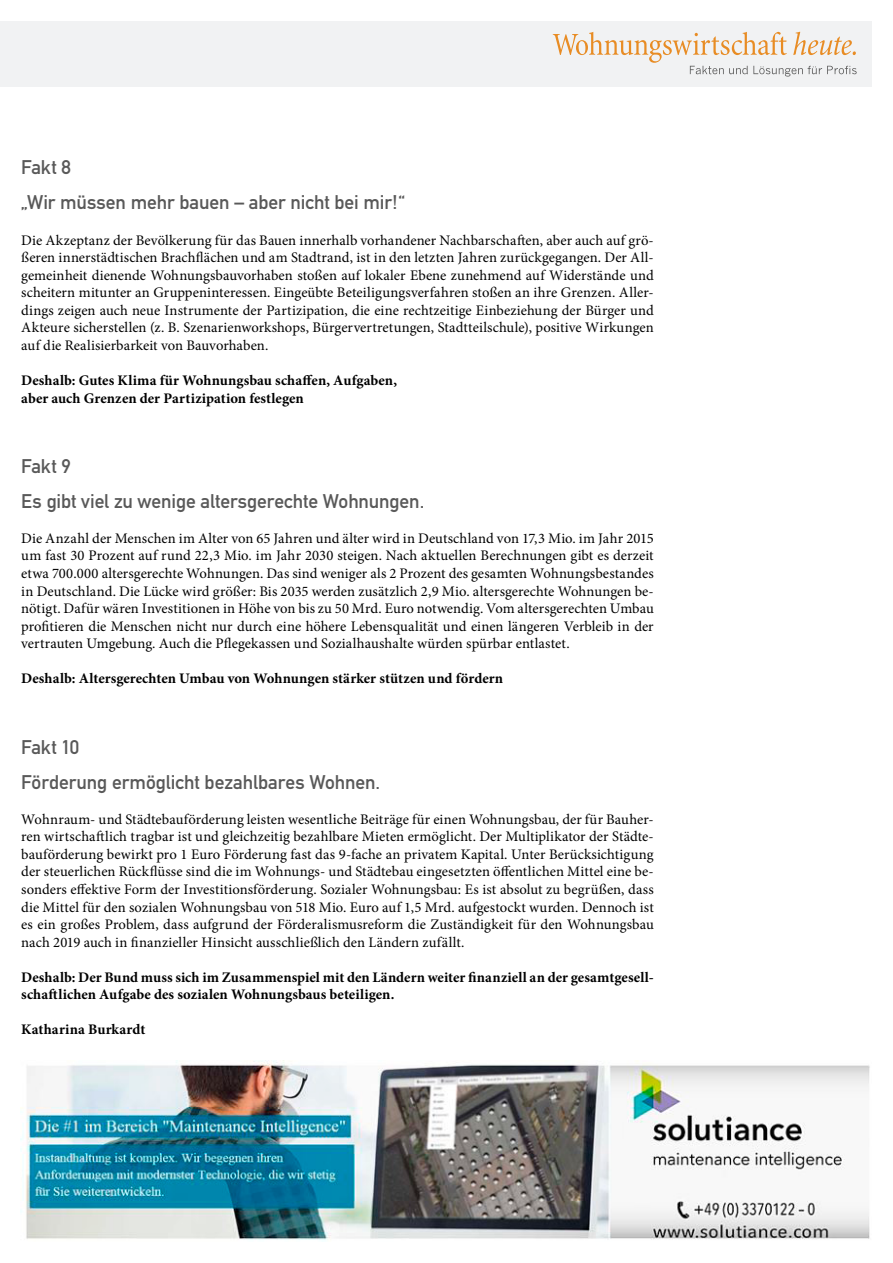
<style>
.page{position:relative;width:893px;height:1263px;background:#fff}
.page>*{position:absolute;margin:0;border:0;box-sizing:border-box;transform-origin:0 0}
.Überschrift_Grau{font:19.5px "DIN Mittelschrift";letter-spacing:-.005em;color:#595959}
.Fließtext_erste_Zeil{font:14.7px/17.5px "Minion Pro";letter-spacing:.005em;color:#000;text-align:justify}
.AUTOR{font:700 14.7px/17.5px "Minion Pro";letter-spacing:.005em;color:#000}
</style>
<div class="page">
<div style="left:0;top:21px;width:872px;height:66px;background:#f1f2f3"></div>
<svg style="left:553px;top:32px;width:304px;height:45px"></svg>
<img style="left:20px;top:1061px;width:850px;height:180px">
<p class="Überschrift_Grau" style="left:21px;top:156px;width:51px">Fakt 8</p>
<p class="Überschrift_Grau" style="left:21px;top:191px;width:385px">„Wir müssen mehr bauen – aber nicht bei mir!“</p>
<p class="Fließtext_erste_Zeil" style="left:21px;top:231px;width:634px">Die Akzeptanz der Bevölkerung für das Bauen innerhalb vorhandener Nachbarschaften, aber auch auf grö&shy;ßeren innerstädtischen Brachflächen und am Stadtrand, ist in den letzten Jahren zurückgegangen. Der All&shy;gemeinheit dienende Wohnungsbauvorhaben stoßen auf lokaler Ebene zunehmend auf Widerstände und scheitern mitunter an Gruppeninteressen. Eingeübte Beteiligungsverfahren stoßen an ihre Grenzen. Aller&shy;dings zeigen auch neue Instrumente der Partizipation, die eine rechtzeitige Einbeziehung der Bürger und Akteure sicherstellen (z. B. Szenarienworkshops, Bürgervertretungen, Stadtteilschule), positive Wirkungen auf die Realisierbarkeit von Bauvorhaben.</p>
<p class="AUTOR" style="left:21px;top:371px;width:377px">Deshalb: Gutes Klima für Wohnungsbau schaffen, Aufgaben,</p>
<p class="AUTOR" style="left:21px;top:389px;width:284px">aber auch Grenzen der Partizipation festlegen</p>
<p class="Überschrift_Grau" style="left:21px;top:454px;width:51px">Fakt 9</p>
<p class="Überschrift_Grau" style="left:21px;top:489px;width:405px">Es gibt viel zu wenige altersgerechte Wohnungen.</p>
<p class="Fließtext_erste_Zeil" style="left:21px;top:529px;width:634px">Die Anzahl der Menschen im Alter von 65 Jahren und älter wird in Deutschland von 17,3 Mio. im Jahr 2015 um fast 30 Prozent auf rund 22,3 Mio. im Jahr 2030 steigen. Nach aktuellen Berechnungen gibt es derzeit etwa 700.000 altersgerechte Wohnungen. Das sind weniger als 2 Prozent des gesamten Wohnungsbestandes in Deutschland. Die Lücke wird größer: Bis 2035 werden zusätzlich 2,9 Mio. altersgerechte Wohnungen be&shy;nötigt. Dafür wären Investitionen in Höhe von bis zu 50 Mrd. Euro notwendig. Vom altersgerechten Umbau profitieren die Menschen nicht nur durch eine höhere Lebensqualität und einen längeren Verbleib in der vertrauten Umgebung. Auch die Pflegekassen und Sozialhaushalte würden spürbar entlastet.</p>
<p class="AUTOR" style="left:21px;top:670px;width:483px">Deshalb: Altersgerechten Umbau von Wohnungen stärker stützen und fördern</p>
<p class="Überschrift_Grau" style="left:21px;top:735px;width:59px">Fakt 10</p>
<p class="Überschrift_Grau" style="left:21px;top:770px;width:360px">Förderung ermöglicht bezahlbares Wohnen.</p>
<p class="Fließtext_erste_Zeil" style="left:21px;top:810px;width:634px">Wohnraum- und Städtebauförderung leisten wesentliche Beiträge für einen Wohnungsbau, der für Bauher&shy;ren wirtschaftlich tragbar ist und gleichzeitig bezahlbare Mieten ermöglicht. Der Multiplikator der Städte&shy;bauförderung bewirkt pro 1 Euro Förderung fast das 9-fache an privatem Kapital. Unter Berücksichtigung der steuerlichen Rückflüsse sind die im Wohnungs- und Städtebau eingesetzten öffentlichen Mittel eine be&shy;sonders effektive Form der Investitionsförderung. Sozialer Wohnungsbau: Es ist absolut zu begrüßen, dass die Mittel für den sozialen Wohnungsbau von 518 Mio. Euro auf 1,5 Mrd. aufgestockt wurden. Dennoch ist es ein großes Problem, dass aufgrund der Förderalismusreform die Zuständigkeit für den Wohnungsbau nach 2019 auch in finanzieller Hinsicht ausschließlich den Ländern zufällt.</p>
<p class="AUTOR" style="left:21px;top:968px;width:634px">Deshalb: Der Bund muss sich im Zusammenspiel mit den Ländern weiter finanziell an der gesamtgesell&shy;schaftlichen Aufgabe des sozialen Wohnungsbaus beteiligen.</p>
<p class="AUTOR" style="left:21px;top:1021px;width:126px">Katharina Burkardt</p>
</div>
